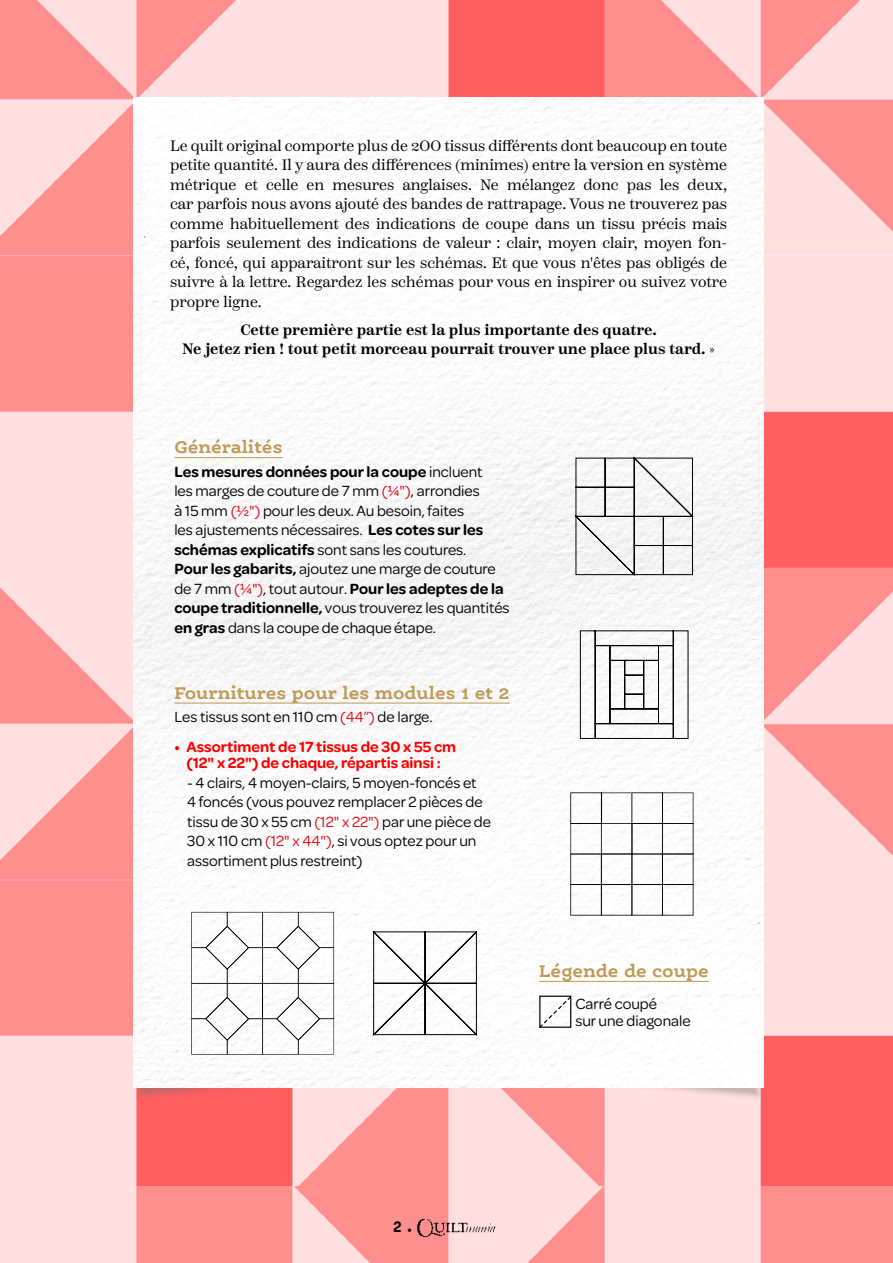
<style>
.page{position:relative;width:893px;height:1263px;background:#fff}
.page>*{position:absolute;margin:0;border:0;box-sizing:border-box;transform-origin:0 0}
.t1{font:700 18px "Ernestine Pro";color:#be9a55}
.t2{font:15.75px/19.5px "Omnes";color:#000}
.t3{font:600 15.75px/16.5px "Omnes";color:#f00;text-align:center}
.t4{font:15px/19.5px "Scotch Text";color:#000;text-align:justify}
.t5{font:600 15px/19.5px "Scotch Text";color:#000;text-align:center}
.t6{font:700 15px "Korolev";color:#000}
.s1{font-weight:400}
.s2{font-weight:600}
.s3{color:#e30613}
.s4{font-family:"Ernestine Pro";font-weight:600}
</style>
<div class="page">
<img style="left:0;top:0;width:893px;height:1263px">
<svg style="left:134px;top:1087px;width:629px;height:14px;background:#faafaf"></svg>
<img style="left:134px;top:98px;width:629px;height:989px">
<hr style="left:174px;top:457px;width:109px;height:1px;background:#be9a55">
<hr style="left:539px;top:981px;width:170px;height:1px;background:#be9a55">
<svg style="left:538px;top:995px;width:34px;height:34px"></svg>
<hr style="left:174px;top:703px;width:336px;height:1px;background:#be9a55">
<svg style="left:575px;top:456px;width:119px;height:121px"></svg>
<svg style="left:579px;top:630px;width:110px;height:109px"></svg>
<svg style="left:570px;top:792px;width:123px;height:123px"></svg>
<svg style="left:191px;top:912px;width:143px;height:142px"></svg>
<svg style="left:372px;top:930px;width:106px;height:106px"></svg>
<img style="left:417px;top:1215px;width:82px;height:24px">
<p class="t4" style="left:170px;top:136px;width:559px">Le quilt original comporte plus de 2OO tissus différents dont beaucoup en toute petite quantité. Il y aura des différences (minimes) entre la version en système métrique et celle en mesures anglaises. Ne mélangez donc pas les deux, car parfois nous avons ajouté des bandes de rattrapage. Vous ne trouverez pas comme habituellement des indications de coupe dans un tissu précis mais parfois seulement des indications de valeur : clair, moyen clair, moyen fon&shy;cé, foncé, qui apparaitront sur les schémas. Et que vous n'êtes pas obligés de suivre à la lettre. Regardez les schémas pour vous en inspirer ou suivez votre propre ligne.</p>
<p class="t5" style="left:182px;top:320px;width:534px">Cette première partie est la plus importante des quatre.<br>Ne jetez rien ! tout petit morceau pourrait trouver une place plus tard. <span class="s1">»</span></p>
<p class="t1" style="left:174px;top:435px;width:110px">Généralités</p>
<p class="t2" style="left:174px;top:461px;width:337px"><span class="s2">Les mesures données pour la coupe</span> incluent<br>les marges de couture de 7 mm <span class="s3">(1/4")</span>, arrondies<br>à 15 mm <span class="s3">(1/2")</span> pour les deux. Au besoin, faites<br>les ajustements nécessaires. <span class="s2">Les cotes sur les schémas explicatifs</span> sont sans les coutures.<br><span class="s2">Pour les gabarits,</span> ajoutez une marge de couture de 7 mm <span class="s3">(1/4")</span>, tout autour. <span class="s2">Pour les adeptes de la coupe traditionnelle,</span> vous trouverez les quantités <span class="s2">en gras</span> dans la coupe de chaque étape.</p>
<p class="t1" style="left:174px;top:681px;width:337px">Fournitures pour les modules 1 et 2</p>
<p class="t2" style="left:174px;top:706px;width:260px">Les tissus sont en 110 cm <span class="s3">(44”)</span> de large.</p>
<p class="t3" style="left:174px;top:737px;width:283px">• Assortiment de 17 tissus de 30 x 55 cm (12" x 22") de chaque, répartis ainsi :</p>
<p class="t2" style="left:187px;top:772px;width:305px">- 4 clairs, 4 moyen-clairs, 5 moyen-foncés et<br>4 foncés (vous pouvez remplacer 2 pièces de tissu de 30 x 55 cm <span class="s3">(12" x 22")</span> par une pièce de 30 x 110 cm <span class="s3">(12" x 44")</span>, si vous optez pour un assortiment plus restreint)</p>
<p class="t1" style="left:539px;top:959px;width:171px">Légende de coupe</p>
<p class="t2" style="left:575px;top:995px;width:117px;line-height:16.5px">Carré coupé<br>sur une diagonale</p>
<p class="t6" style="left:393px;top:1217px;width:21px">2 <span class="s4">•</span></p>
</div>
